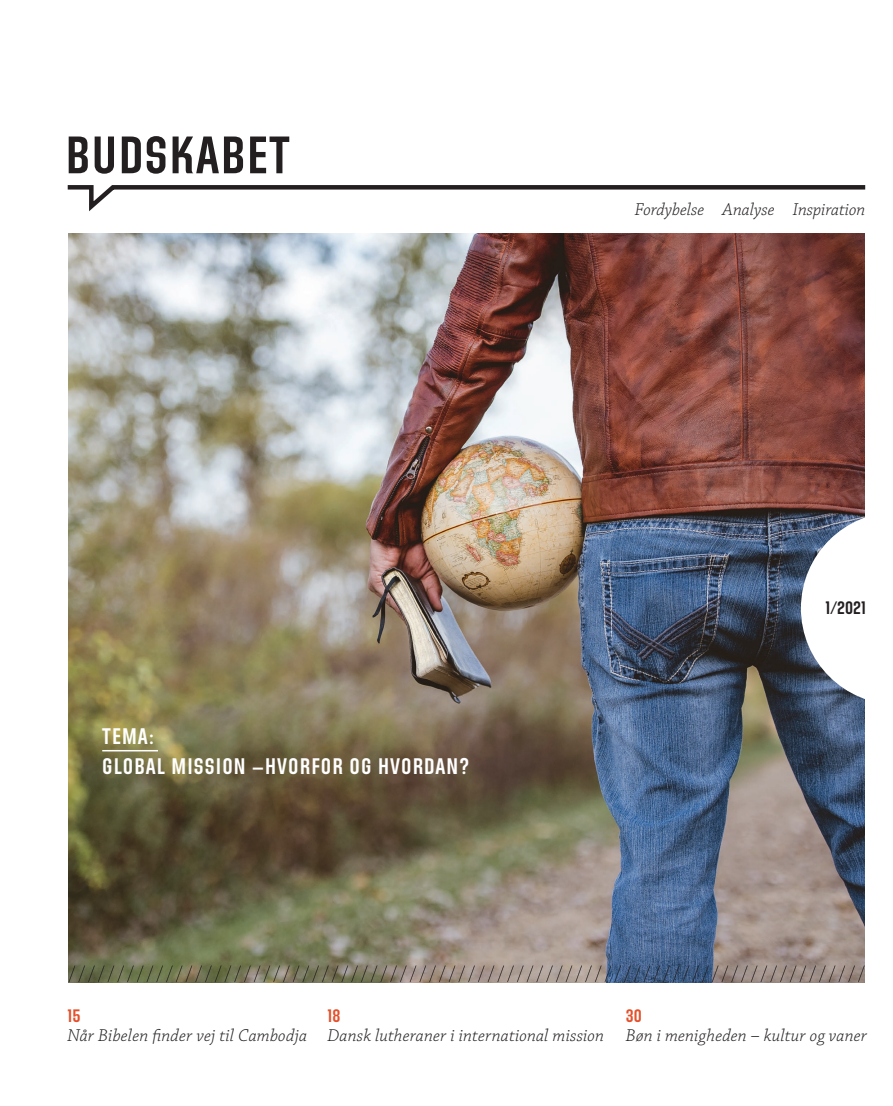
<style>
.page{position:relative;width:893px;height:1106px;background:#fff}
.page>*{position:absolute;margin:0;border:0;box-sizing:border-box;transform-origin:0 0}
.t1{font:52.5px "Directors Gothic 240 S Bd";letter-spacing:.03em;color:#231f20}
.t2{font:22.5px/30px "Directors Gothic 240 S Bd";letter-spacing:.05em;color:#fff}
.t3{font:italic 300 18px "Chaparral Pro";letter-spacing:.01em;color:#231f20}
.t4{font:18px "Directors Gothic 240 S Bd";color:#e4512c}
.t5{font:18px "Directors Gothic 240 S Bd";color:#231f20}
</style>
<div class="page">
<svg style="left:67px;top:185px;width:799px;height:27px"></svg>
<img style="left:68px;top:234px;width:797px;height:731px">
<svg style="left:801px;top:512px;width:64px;height:192px"></svg>
<hr style="left:102px;top:750px;width:56px;height:1px;background:#fff">
<svg style="left:68px;top:965px;width:797px;height:17px;background:#7d7a70"></svg>
<h1 class="t1" style="left:66px;top:127px;width:226px">BUDSKABET</h1>
<p class="t3" style="left:634px;top:200px;width:232px">Fordybelse Analyse Inspiration</p>
<p class="t2" style="left:102px;top:721px;width:368px">TEMA:<br>GLOBAL MISSION –HVORFOR OG HVORDAN?</p>
<p class="t5" style="left:825px;top:598px;width:42px">1/2021</p>
<p class="t4" style="left:67px;top:1005px;width:15px">15</p>
<p class="t3" style="left:67px;top:1025px;width:241px">Når Bibelen finder vej til Cambodja</p>
<p class="t4" style="left:327px;top:1005px;width:15px">18</p>
<p class="t3" style="left:327px;top:1025px;width:278px">Dansk lutheraner i international mission</p>
<p class="t4" style="left:626px;top:1005px;width:17px">30</p>
<p class="t3" style="left:626px;top:1025px;width:243px">Bøn i menigheden – kultur og vaner</p>
</div>
